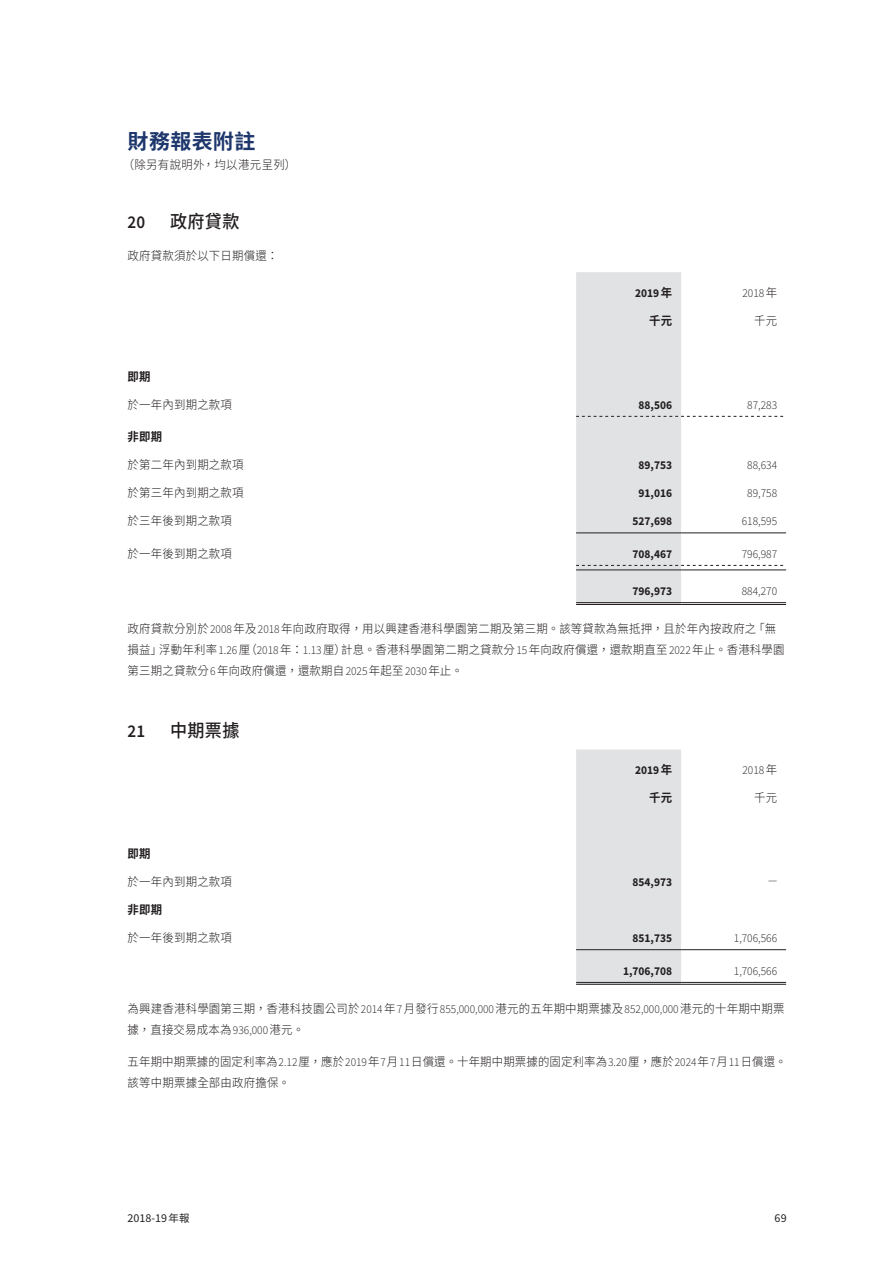
<style>
.page{position:relative;width:893px;height:1263px;background:#fff}
.page>*{position:absolute;margin:0;border:0;box-sizing:border-box;transform-origin:0 0}
.t1{font:700 21px "Noto Sans CJ Ktc";letter-spacing:.02em;color:#1d366c}
._03_H1{font:500 18px "Noto Sans CJ Ktc";letter-spacing:.02em;color:#231f20;scale:.95 1}
._03_H1-2{font:600 18px "Source Sans Pro";color:#231f20;scale:.95 1}
._01_Body_Text{font:300 12px/21px "Noto Sans CJ Ktc";letter-spacing:.02em;color:#231f20;scale:.95 1}
._01_Body_Text-2{font:700 12px "Source Sans Pro";color:#231f20;scale:.95 1}
._01_Body_Text-3{font:300 12px "Source Sans Pro";color:#231f20;scale:.95 1}
._15_Table_Stub{font:300 12px "Noto Sans CJ Ktc";letter-spacing:.02em;color:#231f20;scale:.95 1}
.t2{font:12px "Source Sans Pro";color:#231f20}
._15_Table_Stub-2{font:700 12px "Noto Sans CJ Ktc";letter-spacing:.02em;color:#231f20;scale:.95 1}
._01_Body_Text-4{font:700 12px "Noto Sans CJ Ktc";color:#231f20;scale:.95 1}
.s1{font-family:"Noto Sans CJ Ktc"}
.s2{font-family:"Source Sans Pro"}
.s3{font-family:"Noto Sans CJ Ktc";font-size:10.5px}
</style>
<div class="page">
<hr style="left:681px;top:532px;width:105px;height:1px;background:#231f20">
<svg style="left:576px;top:272px;width:207px;height:332px"></svg>
<hr style="left:576px;top:569px;width:105px;height:1px;background:#231f20">
<hr style="left:681px;top:569px;width:105px;height:1px;background:#231f20">
<hr style="left:576px;top:602px;width:105px;height:1px;background:#231f20">
<hr style="left:576px;top:604px;width:105px;height:1px;background:#231f20">
<hr style="left:681px;top:602px;width:105px;height:1px;background:#231f20">
<hr style="left:681px;top:604px;width:105px;height:1px;background:#231f20">
<div style="left:576px;top:749px;width:105px;height:235px;background:#e1e2e4"></div>
<hr style="left:576px;top:949px;width:105px;height:1px;background:#231f20">
<hr style="left:681px;top:949px;width:105px;height:1px;background:#231f20">
<hr style="left:576px;top:982px;width:105px;height:1px;background:#231f20">
<hr style="left:576px;top:984px;width:105px;height:1px;background:#231f20">
<hr style="left:681px;top:982px;width:105px;height:1px;background:#231f20">
<hr style="left:681px;top:984px;width:105px;height:1px;background:#231f20">
<h1 class="t1" style="left:128px;top:130px;width:130px">財務報表附註</h1>
<p class="_01_Body_Text" style="left:123px;top:154px;width:184px">（除另有說明外，均以港元呈列）</p>
<p class="_03_H1-2" style="left:128px;top:211px;width:20px">20</p>
<p class="_03_H1" style="left:170px;top:212px;width:75px">政府貸款</p>
<p class="_01_Body_Text" style="left:128px;top:245px;width:160px">政府貸款須於以下日期償還：</p>
<p class="_01_Body_Text-2" style="left:635px;top:284px;width:40px">2019<span class="s1">年</span></p>
<p class="_01_Body_Text-3" style="left:742px;top:285px;width:38px">2018<span class="s1">年</span></p>
<p class="_01_Body_Text-4" style="left:649px;top:313px;width:26px">千元</p>
<p class="_01_Body_Text" style="left:754px;top:310px;width:26px">千元</p>
<p class="_15_Table_Stub-2" style="left:128px;top:369px;width:26px">即期</p>
<p class="_15_Table_Stub" style="left:128px;top:397px;width:111px">於一年內到期之款項</p>
<p class="_01_Body_Text-2" style="left:639px;top:396px;width:37px">88,506</p>
<p class="_01_Body_Text-3" style="left:747px;top:397px;width:33px">87,283</p>
<p class="_15_Table_Stub-2" style="left:128px;top:430px;width:38px">非即期</p>
<p class="_15_Table_Stub" style="left:128px;top:458px;width:124px">於第二年內到期之款項</p>
<p class="_01_Body_Text-2" style="left:639px;top:457px;width:37px">89,753</p>
<p class="_01_Body_Text-3" style="left:747px;top:458px;width:33px">88,634</p>
<p class="_15_Table_Stub" style="left:128px;top:486px;width:124px">於第三年內到期之款項</p>
<p class="_01_Body_Text-2" style="left:639px;top:485px;width:37px">91,016</p>
<p class="_01_Body_Text-3" style="left:747px;top:486px;width:33px">89,758</p>
<p class="_15_Table_Stub" style="left:128px;top:514px;width:111px">於三年後到期之款項</p>
<p class="_01_Body_Text-2" style="left:633px;top:513px;width:43px">527,698</p>
<p class="_01_Body_Text-3" style="left:742px;top:514px;width:39px">618,595</p>
<p class="_15_Table_Stub" style="left:128px;top:546px;width:111px">於一年後到期之款項</p>
<p class="_01_Body_Text-2" style="left:633px;top:546px;width:43px">708,467</p>
<p class="_01_Body_Text-3" style="left:742px;top:546px;width:39px">796,987</p>
<p class="_01_Body_Text-2" style="left:633px;top:583px;width:43px">796,973</p>
<p class="_01_Body_Text-3" style="left:742px;top:583px;width:39px">884,270</p>
<p class="_01_Body_Text" style="left:128px;top:619px;width:693px">政府貸款分別於<span class="s2">2008</span>年及<span class="s2">2018</span>年向政府取得，用以興建香港科學園第二期及第三期。該等貸款為無抵押，且於年內按政府之「無損益」浮動年利率<span class="s2">1.26</span>厘（<span class="s2">2018</span>年：<span class="s2">1.13</span>厘）計息。香港科學園第二期之貸款分<span class="s2">15</span>年向政府償還，還款期直至<span class="s2">2022</span>年止。香港科學園第三期之貸款分<span class="s2">6</span>年向政府償還，還款期自<span class="s2">2025</span>年起至<span class="s2">2030</span>年止。</p>
<p class="_03_H1-2" style="left:128px;top:719px;width:20px">21</p>
<p class="_03_H1" style="left:170px;top:720px;width:75px">中期票據</p>
<p class="_01_Body_Text-2" style="left:635px;top:762px;width:40px">2019<span class="s1">年</span></p>
<p class="_01_Body_Text-3" style="left:742px;top:763px;width:38px">2018<span class="s1">年</span></p>
<p class="_01_Body_Text-4" style="left:649px;top:791px;width:26px">千元</p>
<p class="_01_Body_Text" style="left:754px;top:787px;width:26px">千元</p>
<p class="_15_Table_Stub-2" style="left:128px;top:847px;width:26px">即期</p>
<p class="_15_Table_Stub" style="left:128px;top:875px;width:111px">於一年內到期之款項</p>
<p class="_01_Body_Text-2" style="left:633px;top:874px;width:43px">854,973</p>
<p class="_01_Body_Text-3" style="left:768px;top:873px;width:11px">—</p>
<p class="_15_Table_Stub-2" style="left:128px;top:903px;width:38px">非即期</p>
<p class="_15_Table_Stub" style="left:128px;top:931px;width:111px">於一年後到期之款項</p>
<p class="_01_Body_Text-2" style="left:633px;top:930px;width:43px">851,735</p>
<p class="_01_Body_Text-3" style="left:734px;top:931px;width:47px">1,706,566</p>
<p class="_01_Body_Text-2" style="left:623px;top:962px;width:53px">1,706,708</p>
<p class="_01_Body_Text-3" style="left:734px;top:963px;width:47px">1,706,566</p>
<p class="_01_Body_Text" style="left:128px;top:998px;width:693px">為興建香港科學園第三期，香港科技園公司於<span class="s2">2014</span>年<span class="s2">7</span>月發行<span class="s2">855,000,000</span>港元的五年期中期票據及<span class="s2">852,000,000</span>港元的十年期中期票據，直接交易成本為<span class="s2">936,000</span>港元。</p>
<p class="_01_Body_Text" style="left:128px;top:1051px;width:695px">五年期中期票據的固定利率為<span class="s2">2.12</span>厘，應於<span class="s2">2019</span>年<span class="s2">7</span>月<span class="s2">11</span>日償還。十年期中期票據的固定利率為<span class="s2">3.20</span>厘，應於<span class="s2">2024</span>年<span class="s2">7</span>月<span class="s2">11</span>日償還。該等中期票據全部由政府擔保。</p>
<p class="t2" style="left:128px;top:1210px;width:64px">2018-19<span class="s3">年報</span></p>
<p class="t2" style="left:775px;top:1210px;width:14px">69</p>
</div>
